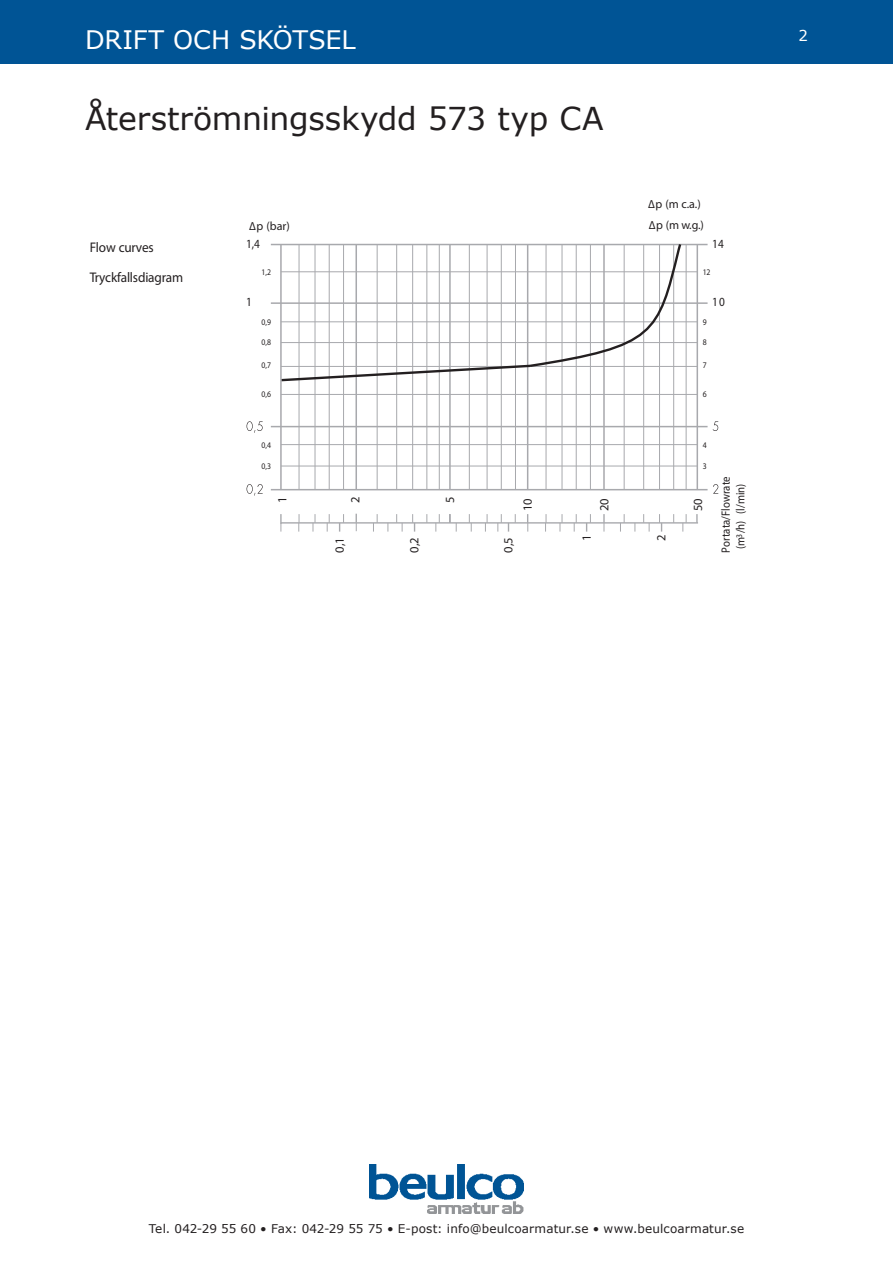
<style>
.page{position:relative;width:893px;height:1263px;background:#fff}
.page>*{position:absolute;margin:0;border:0;box-sizing:border-box;transform-origin:0 0}
.t1{font:31.5px "Verdana";letter-spacing:-.01em;color:#231f20}
.t2{font:25.5px "Verdana";letter-spacing:-.01em;color:#fff}
.t3{font:15px "Verdana";color:#fff}
.t4{font:900 13.95px/30px "Helvetica Neue";letter-spacing:-.015em;color:#231f20;scale:.95 1}
.t5{font:300 12.45px "Futura";letter-spacing:-.01em;color:#231f20}
.t6{font:300 12.45px "Futura";letter-spacing:-.01em;color:#231f20;scale:.9 1}
.t7{font:12px "Verdana";letter-spacing:.01em;color:#231f20}
.t8{font:12px/14.4px "Futura";color:#231f20;scale:.9 1}
.t9{font:300 12px "Futura BT";color:#231f20}
.t10{font:300 8.55px "Futura";color:#231f20;scale:.9 1}
.s1{font-weight:800}
</style>
<div class="page">
<div style="left:0;top:0;width:893px;height:64px;background:#005495"></div>
<img style="left:369px;top:1164px;width:155px;height:50px">
<svg style="left:247px;top:421px;width:16px;height:12px"></svg>
<hr style="left:271px;top:302px;width:437px;height:2px;background:#a8a9ad">
<hr style="left:281px;top:466px;width:416px;height:1px;background:#a8a9ad">
<hr style="left:271px;top:426px;width:437px;height:1px;background:#a8a9ad">
<hr style="left:281px;top:394px;width:416px;height:1px;background:#a8a9ad">
<hr style="left:281px;top:366px;width:416px;height:1px;background:#a8a9ad">
<hr style="left:281px;top:342px;width:416px;height:1px;background:#a8a9ad">
<hr style="left:281px;top:322px;width:416px;height:1px;background:#a8a9ad">
<hr style="left:281px;top:444px;width:416px;height:1px;background:#a8a9ad">
<hr style="left:281px;top:272px;width:416px;height:1px;background:#a8a9ad">
<hr style="left:271px;top:489px;width:437px;height:1px;background:#a8a9ad">
<hr style="left:271px;top:244px;width:437px;height:1px;background:#a8a9ad">
<hr style="left:355px;top:244px;width:2px;height:246px;background:#a8a9ad">
<hr style="left:396px;top:244px;width:1px;height:245px;background:#a8a9ad">
<hr style="left:427px;top:244px;width:1px;height:245px;background:#a8a9ad">
<hr style="left:449px;top:244px;width:2px;height:246px;background:#a8a9ad">
<hr style="left:469px;top:244px;width:1px;height:245px;background:#a8a9ad">
<hr style="left:487px;top:244px;width:1px;height:245px;background:#a8a9ad">
<hr style="left:501px;top:244px;width:1px;height:245px;background:#a8a9ad">
<hr style="left:515px;top:244px;width:1px;height:245px;background:#a8a9ad">
<hr style="left:299px;top:244px;width:1px;height:245px;background:#a8a9ad">
<hr style="left:315px;top:244px;width:1px;height:245px;background:#a8a9ad">
<hr style="left:329px;top:244px;width:1px;height:245px;background:#a8a9ad">
<hr style="left:343px;top:244px;width:1px;height:245px;background:#a8a9ad">
<hr style="left:377px;top:244px;width:1px;height:245px;background:#a8a9ad">
<hr style="left:412px;top:244px;width:1px;height:245px;background:#a8a9ad">
<hr style="left:439px;top:244px;width:1px;height:245px;background:#a8a9ad">
<hr style="left:697px;top:244px;width:1px;height:246px;background:#a8a9ad">
<hr style="left:527px;top:244px;width:1px;height:246px;background:#a8a9ad">
<hr style="left:643px;top:244px;width:1px;height:245px;background:#a8a9ad">
<hr style="left:673px;top:244px;width:1px;height:245px;background:#a8a9ad">
<hr style="left:624px;top:244px;width:1px;height:245px;background:#a8a9ad">
<hr style="left:659px;top:244px;width:1px;height:245px;background:#a8a9ad">
<hr style="left:686px;top:244px;width:1px;height:245px;background:#a8a9ad">
<hr style="left:603px;top:244px;width:2px;height:246px;background:#a8a9ad">
<hr style="left:590px;top:244px;width:1px;height:245px;background:#a8a9ad">
<hr style="left:576px;top:244px;width:1px;height:245px;background:#a8a9ad">
<hr style="left:562px;top:244px;width:1px;height:245px;background:#a8a9ad">
<hr style="left:546px;top:244px;width:1px;height:245px;background:#a8a9ad">
<svg style="left:279px;top:243px;width:404px;height:140px"></svg>
<hr style="left:280px;top:244px;width:2px;height:246px;background:#a8a9ad">
<svg style="left:247px;top:484px;width:16px;height:12px"></svg>
<svg style="left:713px;top:421px;width:5px;height:10px"></svg>
<svg style="left:713px;top:484px;width:5px;height:10px"></svg>
<hr style="left:281px;top:522px;width:417px;height:2px;background:#a8a9ad">
<svg style="left:469px;top:514px;width:3px;height:18px"></svg>
<svg style="left:485px;top:514px;width:3px;height:18px"></svg>
<svg style="left:498px;top:514px;width:4px;height:18px"></svg>
<svg style="left:527px;top:514px;width:1px;height:18px"></svg>
<svg style="left:659px;top:514px;width:3px;height:18px"></svg>
<svg style="left:683px;top:514px;width:4px;height:18px"></svg>
<svg style="left:696px;top:514px;width:2px;height:8px"></svg>
<svg style="left:545px;top:514px;width:2px;height:18px"></svg>
<svg style="left:560px;top:514px;width:3px;height:18px"></svg>
<svg style="left:574px;top:514px;width:3px;height:18px"></svg>
<svg style="left:586px;top:514px;width:5px;height:18px"></svg>
<svg style="left:603px;top:514px;width:2px;height:18px"></svg>
<svg style="left:620px;top:514px;width:5px;height:18px"></svg>
<svg style="left:643px;top:514px;width:7px;height:18px"></svg>
<svg style="left:412px;top:514px;width:3px;height:18px"></svg>
<svg style="left:436px;top:514px;width:4px;height:18px"></svg>
<svg style="left:449px;top:514px;width:8px;height:18px"></svg>
<svg style="left:299px;top:514px;width:1px;height:18px"></svg>
<svg style="left:313px;top:514px;width:3px;height:18px"></svg>
<svg style="left:327px;top:514px;width:3px;height:18px"></svg>
<svg style="left:339px;top:514px;width:5px;height:18px"></svg>
<svg style="left:356px;top:514px;width:1px;height:17px"></svg>
<svg style="left:373px;top:514px;width:5px;height:18px"></svg>
<svg style="left:396px;top:514px;width:7px;height:18px"></svg>
<svg style="left:280px;top:514px;width:2px;height:18px"></svg>
<h2 class="t2" style="left:85px;top:22px;width:272px">DRIFT OCH SKÖTSEL</h2>
<p class="t3" style="left:798px;top:25px;width:11px">2</p>
<h1 class="t1" style="left:85px;top:97px;width:520px">Återströmningsskydd 573 typ CA</h1>
<p class="t9" style="left:648px;top:196px;width:54px">∆<span class="s1">p</span> (m c.a.)</p>
<p class="t9" style="left:249px;top:218px;width:42px">∆<span class="s1">p</span> (bar)</p>
<p class="t9" style="left:649px;top:218px;width:57px">∆<span class="s1">p</span> (m w.g.)</p>
<p class="t4" style="left:90px;top:232px;width:100px">Flow curves<br>Tryckfallsdiagram</p>
<p class="t6" style="left:246px;top:237px;width:17px">1,4</p>
<p class="t10" style="left:262px;top:267px;width:12px">1,2</p>
<p class="t6" style="left:712px;top:237px;width:14px">14</p>
<p class="t10" style="left:703px;top:267px;width:10px">12</p>
<p class="t6" style="left:246px;top:294px;width:8px">1</p>
<p class="t6" style="left:712px;top:294px;width:16px">10</p>
<p class="t10" style="left:262px;top:317px;width:12px">0,9</p>
<p class="t10" style="left:262px;top:337px;width:12px">0,8</p>
<p class="t10" style="left:262px;top:360px;width:12px">0,7</p>
<p class="t10" style="left:262px;top:389px;width:12px">0,6</p>
<p class="t10" style="left:703px;top:317px;width:6px">9</p>
<p class="t10" style="left:703px;top:337px;width:6px">8</p>
<p class="t10" style="left:703px;top:360px;width:6px">7</p>
<p class="t10" style="left:703px;top:389px;width:6px">6</p>
<p class="t10" style="left:262px;top:440px;width:12px">0,4</p>
<p class="t10" style="left:262px;top:461px;width:12px">0,3</p>
<p class="t10" style="left:703px;top:440px;width:6px">4</p>
<p class="t10" style="left:703px;top:461px;width:6px">3</p>
<p class="t5" style="left:274px;top:503px;width:8px;rotate:-90deg">1</p>
<p class="t5" style="left:348px;top:503px;width:8px;rotate:-90deg">2</p>
<p class="t5" style="left:442px;top:503px;width:8px;rotate:-90deg">5</p>
<p class="t5" style="left:597px;top:511px;width:14px;rotate:-90deg">20</p>
<p class="t5" style="left:690px;top:511px;width:14px;rotate:-90deg">50</p>
<p class="t5" style="left:520px;top:511px;width:14px;rotate:-90deg">10</p>
<p class="t5" style="left:332px;top:553px;width:17px;rotate:-90deg">0,1</p>
<p class="t5" style="left:406px;top:553px;width:17px;rotate:-90deg">0,2</p>
<p class="t5" style="left:501px;top:553px;width:17px;rotate:-90deg">0,5</p>
<p class="t5" style="left:579px;top:541px;width:8px;rotate:-90deg">1</p>
<p class="t5" style="left:653px;top:541px;width:8px;rotate:-90deg">2</p>
<p class="t8" style="left:718px;top:553px;width:86px;rotate:-90deg">Portata/Flowrate (m<sup>3</sup>/h) (l/min)</p>
<p class="t7" style="left:149px;top:1220px;width:597px">Tel. 042-29 55 60 • Fax: 042-29 55 75 • E-post: info@beulcoarmatur.se • www.beulcoarmatur.se</p>
</div>
